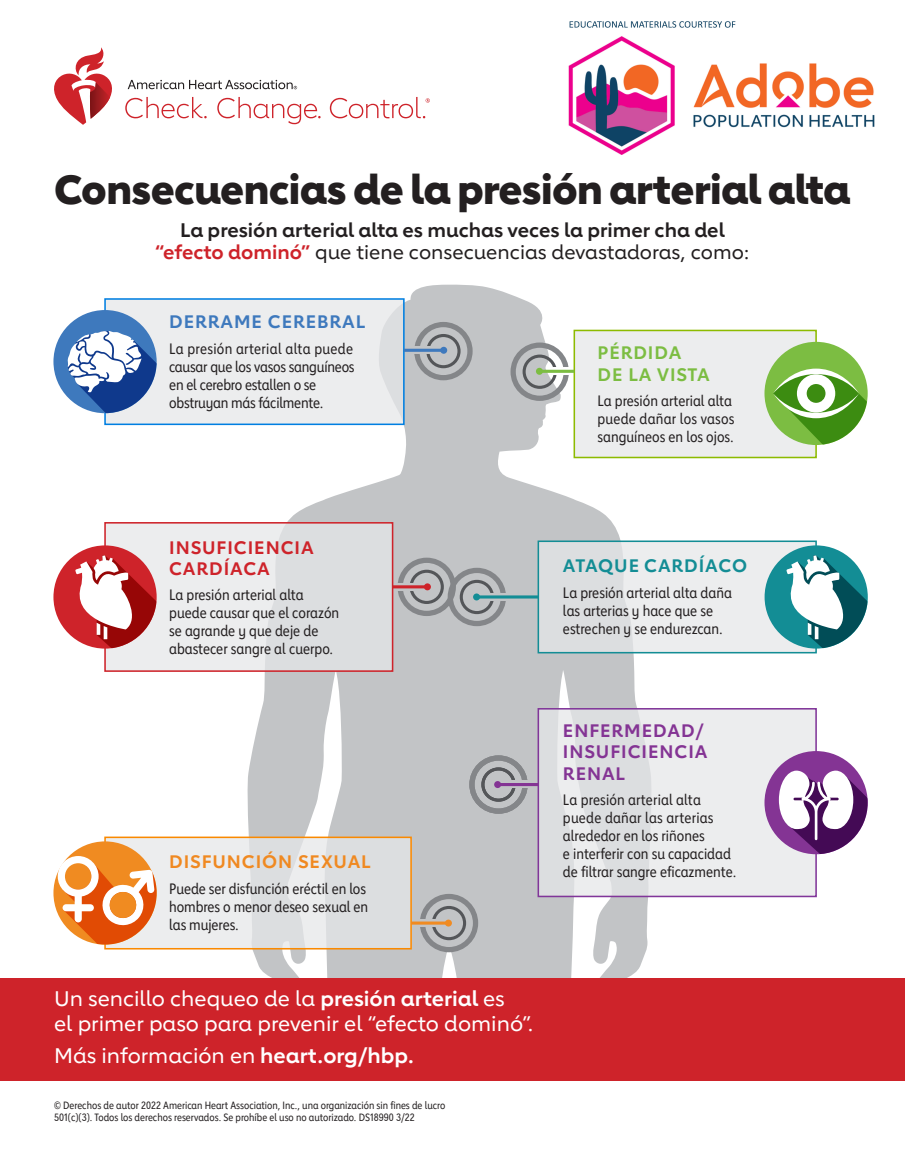
<style>
.page{position:relative;width:905px;height:1175px;background:#fff}
.page>*{position:absolute;margin:0;border:0;box-sizing:border-box;transform-origin:0 0}
.t1{font:800 40.5px "Lub Dub";letter-spacing:-.015em;color:#231f20}
.CTA{font:500 21px/25.2px "Lub Dub";color:#fff}
.Text{font:500 19.5px "Lub Dub";color:#231f20}
.Text-2{font:700 19.5px "Lub Dub";color:#231f20}
.Subhead{font:700 18px "Lub Dub";letter-spacing:.05em;color:#843494}
.t2{font:700 18px "Lub Dub";letter-spacing:.05em;color:#ce232a}
.Subhead-2{font:700 18px "Lub Dub";letter-spacing:.05em;color:#7cbd42}
.Subtext{font:700 18px "Lub Dub";letter-spacing:.05em;color:#f08921}
.Subhead-3{font:700 18px "Lub Dub";letter-spacing:.05em;color:#3e79bd}
.Subhead-4{font:700 18px "Lub Dub";letter-spacing:.045em;color:#138d95}
.Subtext-2{font:15px/18px "Lub Dub Condensed";color:#231f20}
._10_copyright{font:10.5px/12px "Lub Dub Condensed";color:#231f20}
.s1{font-weight:700;color:#ce232a}
.s2{font-weight:700}
</style>
<div class="page">
<svg style="left:246px;top:285px;width:407px;height:693px;fill:#c2c4c6"></svg>
<div style="left:574px;top:330px;width:242px;height:127px;background:#e6e7e9"></div>
<div style="left:573px;top:330px;width:243px;height:128px;border:2px solid #8dbb00"></div>
<div style="left:538px;top:541px;width:278px;height:111px;background:linear-gradient(to right,#dcdee0,#f1f2f3)"></div>
<div style="left:537px;top:540px;width:279px;height:113px;border:2px solid #138d95"></div>
<div style="left:105px;top:523px;width:287px;height:148px;background:linear-gradient(to right,#f1f2f2,#dadcde)"></div>
<div style="left:104px;top:522px;width:289px;height:150px;border:2px solid #ce232a"></div>
<div style="left:105px;top:299px;width:299px;height:125px;background:#e6e7e9"></div>
<div style="left:104px;top:298px;width:300px;height:127px;border:2px solid #007fe1"></div>
<div style="left:538px;top:709px;width:278px;height:187px;background:linear-gradient(to right,#dee0e2,#f0f0f1)"></div>
<div style="left:537px;top:708px;width:279px;height:189px;border:2px solid #813699"></div>
<div style="left:105px;top:837px;width:306px;height:111px;background:linear-gradient(to right,#f0f0f1,#dbdddf)"></div>
<div style="left:104px;top:836px;width:308px;height:113px;border:2px solid #fa8900"></div>
<div style="left:522px;top:354px;width:35px;height:35px;border:3px solid #545659;border-radius:50%"></div>
<div style="left:510px;top:342px;width:59px;height:59px;border:5px solid #848689;border-radius:50%"></div>
<div style="left:432px;top:906px;width:34px;height:34px;border:3px solid #545659;border-radius:50%"></div>
<div style="left:420px;top:894px;width:58px;height:58px;border:5px solid #848689;border-radius:50%"></div>
<svg style="left:552px;top:368px;width:19px;height:7px"></svg>
<svg style="left:416px;top:919px;width:24px;height:7px"></svg>
<hr style="left:411px;top:921px;width:37px;height:3px;background:#f08b21">
<div style="left:445px;top:919px;width:7px;height:7px;background:#f08b21;border-radius:50%"></div>
<hr style="left:539px;top:370px;width:35px;height:3px;background:#7cbd42">
<div style="left:536px;top:368px;width:7px;height:7px;background:#7cbd42;border-radius:50%"></div>
<div style="left:409px;top:569px;width:35px;height:35px;border:3px solid #545659;border-radius:50%"></div>
<div style="left:397px;top:557px;width:59px;height:59px;border:5px solid #848689;border-radius:50%"></div>
<div style="left:459px;top:580px;width:35px;height:34px;border:3px solid #545659;border-radius:50%"></div>
<div style="left:447px;top:568px;width:59px;height:58px;border:5px solid #848689;border-radius:50%"></div>
<svg style="left:395px;top:583px;width:24px;height:7px"></svg>
<hr style="left:392px;top:585px;width:35px;height:3px;background:#ce232a">
<div style="left:424px;top:583px;width:7px;height:7px;background:#ce232a;border-radius:50%"></div>
<svg style="left:487px;top:593px;width:24px;height:7px"></svg>
<hr style="left:476px;top:595px;width:63px;height:3px;background:#138d95">
<div style="left:473px;top:593px;width:7px;height:7px;background:#138d95;border-radius:50%"></div>
<div style="left:426px;top:334px;width:34px;height:34px;border:3px solid #545659;border-radius:50%"></div>
<div style="left:414px;top:322px;width:58px;height:58px;border:5px solid #848689;border-radius:50%"></div>
<svg style="left:412px;top:347px;width:24px;height:7px"></svg>
<hr style="left:404px;top:349px;width:40px;height:3px;background:#3e79bd">
<div style="left:440px;top:347px;width:7px;height:7px;background:#3e79bd;border-radius:50%"></div>
<div style="left:481px;top:767px;width:34px;height:34px;border:3px solid #545659;border-radius:50%"></div>
<div style="left:469px;top:755px;width:58px;height:58px;border:5px solid #848689;border-radius:50%"></div>
<div style="left:505px;top:781px;width:24px;height:7px;background:#bebcc3"></div>
<div style="left:764px;top:342px;width:103px;height:103px;background:#7cbd42;border-radius:50%"></div>
<svg style="left:773px;top:368px;width:94px;height:77px"></svg>
<div style="left:53px;top:545px;width:104px;height:103px;background:#ce232a;border-radius:50%"></div>
<svg style="left:75px;top:555px;width:82px;height:93px"></svg>
<div style="left:53px;top:310px;width:104px;height:103px;background:#3e79bd;border-radius:50%"></div>
<svg style="left:68px;top:331px;width:89px;height:82px"></svg>
<div style="left:764px;top:751px;width:103px;height:103px;background:#843494;border-radius:50%"></div>
<svg style="left:778px;top:770px;width:89px;height:84px"></svg>
<hr style="left:497px;top:783px;width:41px;height:3px;background:#843494">
<div style="left:494px;top:781px;width:7px;height:7px;background:#843494;border-radius:50%"></div>
<div style="left:53px;top:841px;width:104px;height:103px;background:#f08b21;border-radius:50%"></div>
<svg style="left:58px;top:856px;width:99px;height:88px"></svg>
<div style="left:0;top:978px;width:904px;height:102px;background:#ce232a"></div>
<div style="left:764px;top:545px;width:103px;height:103px;background:#138d95;border-radius:50%"></div>
<svg style="left:786px;top:555px;width:81px;height:93px"></svg>
<svg style="left:54px;top:47px;width:58px;height:78px"></svg>
<svg style="left:128px;top:80px;width:169px;height:9px"></svg>
<svg style="left:125px;top:97px;width:82px;height:21px"></svg>
<svg style="left:217px;top:97px;width:103px;height:27px"></svg>
<svg style="left:330px;top:97px;width:100px;height:21px"></svg>
<img style="left:568px;top:21px;width:307px;height:133px">
<h1 class="t1" style="left:54px;top:164px;width:797px">Consecuencias de la presión arterial alta</h1>
<p class="Text-2" style="left:180px;top:218px;width:546px">La presión arterial alta es muchas veces la primer cha del</p>
<p class="Text" style="left:155px;top:241px;width:596px"><span class="s1">“efecto dominó”</span> que tiene consecuencias devastadoras, como:</p>
<h2 class="Subhead-3" style="left:169px;top:311px;width:198px">DERRAME CEREBRAL</h2>
<p class="Subtext-2" style="left:169px;top:339px;width:187px">La presión arterial alta puede causar que los vasos sanguíneos en el cerebro estallen o se obstruyan más fácilmente.</p>
<h2 class="Subhead-2" style="left:597px;top:342px;width:85px">PÉRDIDA</h2>
<h2 class="Subhead-2" style="left:597px;top:363px;width:114px">DE LA VISTA</h2>
<p class="Subtext-2" style="left:597px;top:392px;width:138px">La presión arterial alta puede dañar los vasos sanguíneos en los ojos.</p>
<p class="t2" style="left:169px;top:536px;width:146px">INSUFICIENCIA</p>
<p class="t2" style="left:169px;top:557px;width:102px">CARDÍACA</p>
<p class="Subtext-2" style="left:169px;top:586px;width:171px">La presión arterial alta puede causar que el corazón se agrande y que deje de abastecer sangre al cuerpo.</p>
<p class="Subtext" style="left:169px;top:851px;width:203px">DISFUNCIÓN SEXUAL</p>
<p class="Subtext-2" style="left:169px;top:879px;width:200px">Puede ser disfunción eréctil en los hombres o menor deseo sexual en las mujeres.</p>
<p class="CTA" style="left:54px;top:985px;width:481px">Un sencillo chequeo de la <span class="s2">presión arterial</span> es<br>el primer paso para prevenir el “efecto dominó”.</p>
<p class="CTA" style="left:54px;top:1042px;width:362px">Más información en <span class="s2">heart.org/hbp.</span></p>
<p class="_10_copyright" style="left:54px;top:1099px;width:393px">© Derechos de autor 2022 American Heart Association, Inc., una organización sin fines de lucro<br>501(c)(3). Todos los derechos reservados. Se prohíbe el uso no autorizado. DS18990 3/22</p>
<h2 class="Subhead-4" style="left:563px;top:555px;width:185px">ATAQUE CARDÍACO</h2>
<p class="Subtext-2" style="left:563px;top:583px;width:170px">La presión arterial alta daña las arterias y hace que se estrechen y se endurezcan.</p>
<h2 class="Subhead" style="left:563px;top:719px;width:142px">ENFERMEDAD/</h2>
<h2 class="Subhead" style="left:563px;top:740px;width:146px">INSUFICIENCIA</h2>
<h2 class="Subhead" style="left:563px;top:762px;width:64px">RENAL</h2>
<p class="Subtext-2" style="left:563px;top:790px;width:175px">La presión arterial alta puede dañar las arterias alrededor en los riñones<br>e interferir con su capacidad de filtrar sangre eficazmente.</p>
</div>
